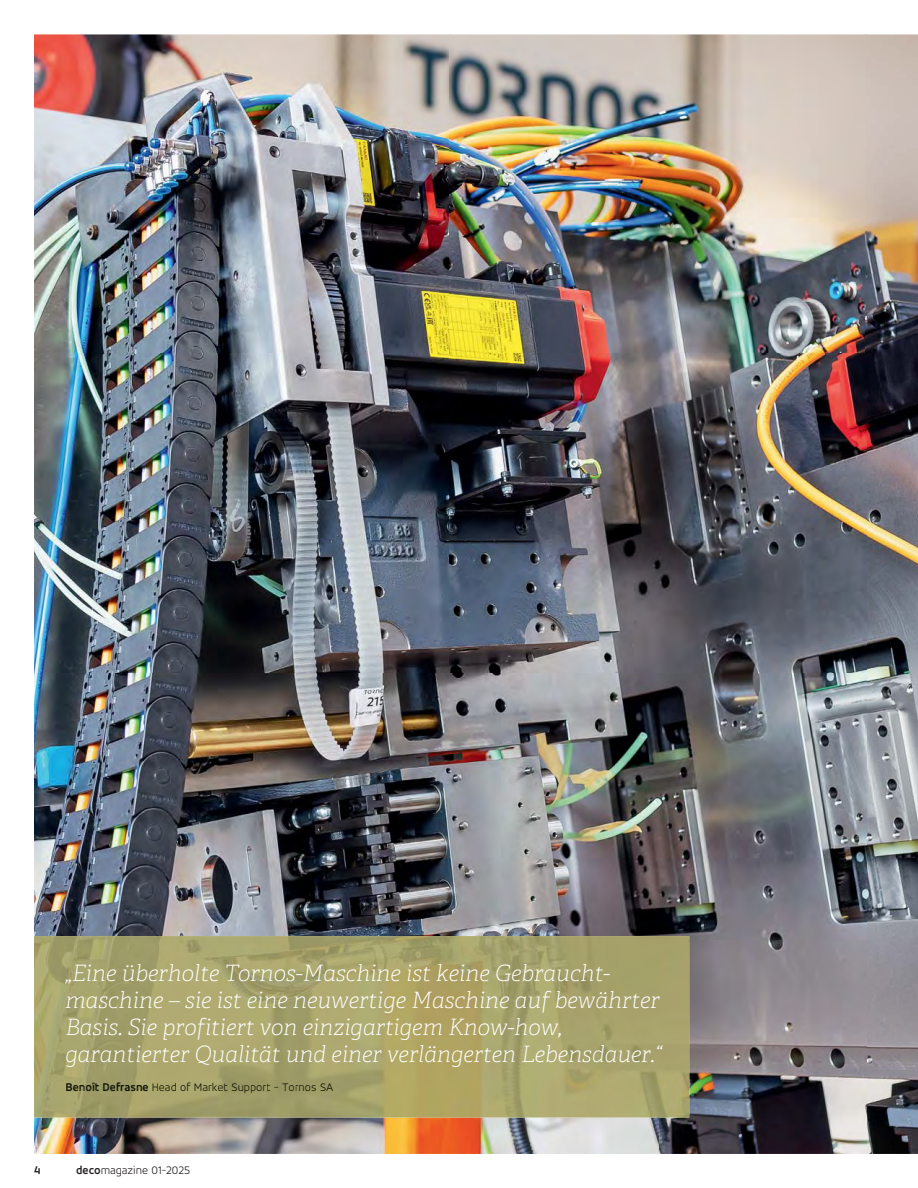
<style>
.page{position:relative;width:918px;height:1188px;background:#fff}
.page>*{position:absolute;margin:0;border:0;box-sizing:border-box;transform-origin:0 0}
.t1{font:italic 100 22.5px/27px "Tornos Adelle";color:#fff}
.t2{font:700 12px "Tornos Accord Alt";color:#0a0f00}
.t3{font:300 12px "Tornos Accord Alt";color:#231f20}
.t4{font:700 12px "Tornos Accord Alt";color:#231f20}
.s1{color:#0d1100}
.s2{color:#0b0f00}
.s3{color:#0f1200}
.s4{font-weight:300;color:#0f1200}
.s5{font-weight:300;color:#0e1100}
.s6{font-weight:300;color:#0e1200}
.s7{font-weight:300;color:#0c1000}
.s8{font-weight:300;color:#090f00}
.s9{font-weight:300;color:#0b1000}
.s10{font-weight:300}
.s11{font-weight:300;color:#0b0f00}
.s12{font-weight:700}
</style>
<div class="page">
<img style="left:34px;top:34px;width:832px;height:907px">
<img style="left:866px;top:34px;width:52px;height:1120px">
<img style="left:34px;top:1118px;width:52px;height:36px">
<img style="left:659px;top:941px;width:208px;height:213px">
<img style="left:86px;top:1118px;width:573px;height:36px">
<img style="left:34px;top:936px;width:655px;height:182px">
<img style="left:66px;top:1082px;width:83px;height:9px">
<img style="left:153px;top:1083px;width:180px;height:10px">
<p class="t1" style="left:65px;top:961px;width:598px">„Eine überholte Tornos-Maschine ist keine Gebraucht&shy;maschine – sie ist eine neuwertige Maschine auf bewährter Basis. Sie profitiert von einzigartigem Know-how, garantierter Qualität und einer verlängerten Lebensdauer.“</p>
<p class="t2" style="left:65px;top:1082px;width:269px"><span class="s1">Ben</span>oît <span class="s2">De</span>fra<span class="s2">s</span><span class="s3">ne</span> <span class="s4">Hea</span><span class="s5">d of M</span><span class="s4">ark</span><span class="s6">e</span><span class="s7">t</span> <span class="s8">Sup</span><span class="s7">por</span><span class="s9">t -</span> <span class="s10">To</span><span class="s9">rno</span><span class="s7">s S</span><span class="s11">A</span></p>
<p class="t4" style="left:34px;top:1165px;width:8px">4</p>
<p class="t3" style="left:76px;top:1166px;width:115px"><span class="s12">deco</span>magazine 01-2025</p>
</div>
